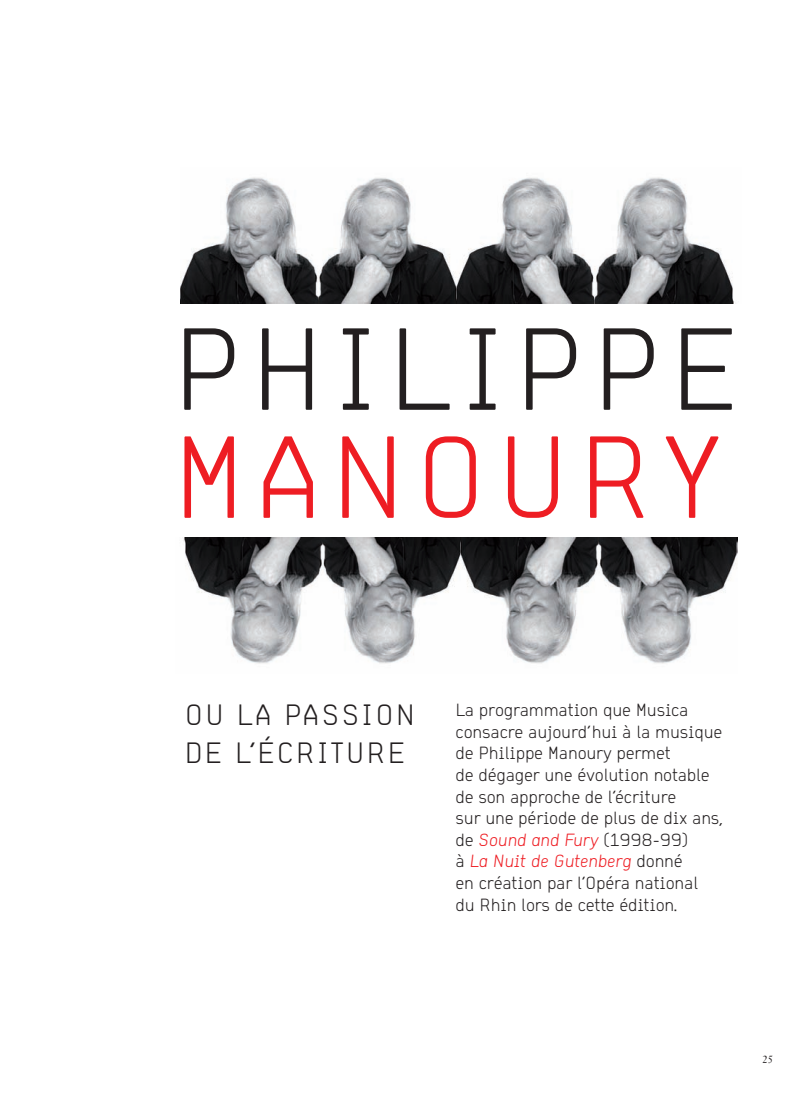
<style>
.page{position:relative;width:808px;height:1106px;background:#fff}
.page>*{position:absolute;margin:0;border:0;box-sizing:border-box;transform-origin:0 0}
.t1{font:118.8px "Walden AT1";letter-spacing:.06em;color:#231f20}
.t2{font:118.8px "Walden AT1";letter-spacing:.06em;color:#ee1d23}
.t3{font:30px/37.7px "Walden AT1";letter-spacing:.06em;color:#231f20}
.t4{font:18px/21.6px "Walden AT1";letter-spacing:-.01em;color:#231f20}
.t5{font:18px/21.6px "Walden AT3 it";letter-spacing:-.01em;color:#ee1d23}
.t6{font:10.5px "Janson Text";color:#231f20}
.s1{font-family:"Walden AT1";color:#231f20}
</style>
<div class="page">
<img style="left:318px;top:178px;width:138px;height:125px">
<img style="left:456px;top:177px;width:138px;height:126px">
<img style="left:180px;top:177px;width:138px;height:126px">
<svg style="left:594px;top:177px;width:140px;height:126px"></svg>
<img style="left:461px;top:537px;width:138px;height:127px">
<img style="left:323px;top:537px;width:138px;height:127px">
<img style="left:599px;top:537px;width:138px;height:127px">
<svg style="left:183px;top:537px;width:140px;height:127px"></svg>
<h1 class="t1" style="left:172px;top:328px;width:569px">PHILIPPE</h1>
<h1 class="t2" style="left:172px;top:436px;width:554px">MANOURY</h1>
<h2 class="t3" style="left:185px;top:699px;width:232px">OU LA PASSION<br>DE L’ÉCRITURE</h2>
<p class="t4" style="left:456px;top:701px;width:268px">La programmation que Musica consacre aujourd’hui à la musique de Philippe Manoury permet<br>de dégager une évolution notable de son approche de l’écriture<br>sur une période de plus de dix ans,</p>
<p class="t5" style="left:456px;top:830px;width:234px"><span class="s1">de</span> Sound and Fury <span class="s1">(1998-99) à</span> La Nuit de Gutenberg <span class="s1">donné</span></p>
<p class="t4" style="left:456px;top:874px;width:244px">en création par l’Opéra national du Rhin lors de cette édition.</p>
<p class="t6" style="left:762px;top:1054px;width:12px">25</p>
</div>
